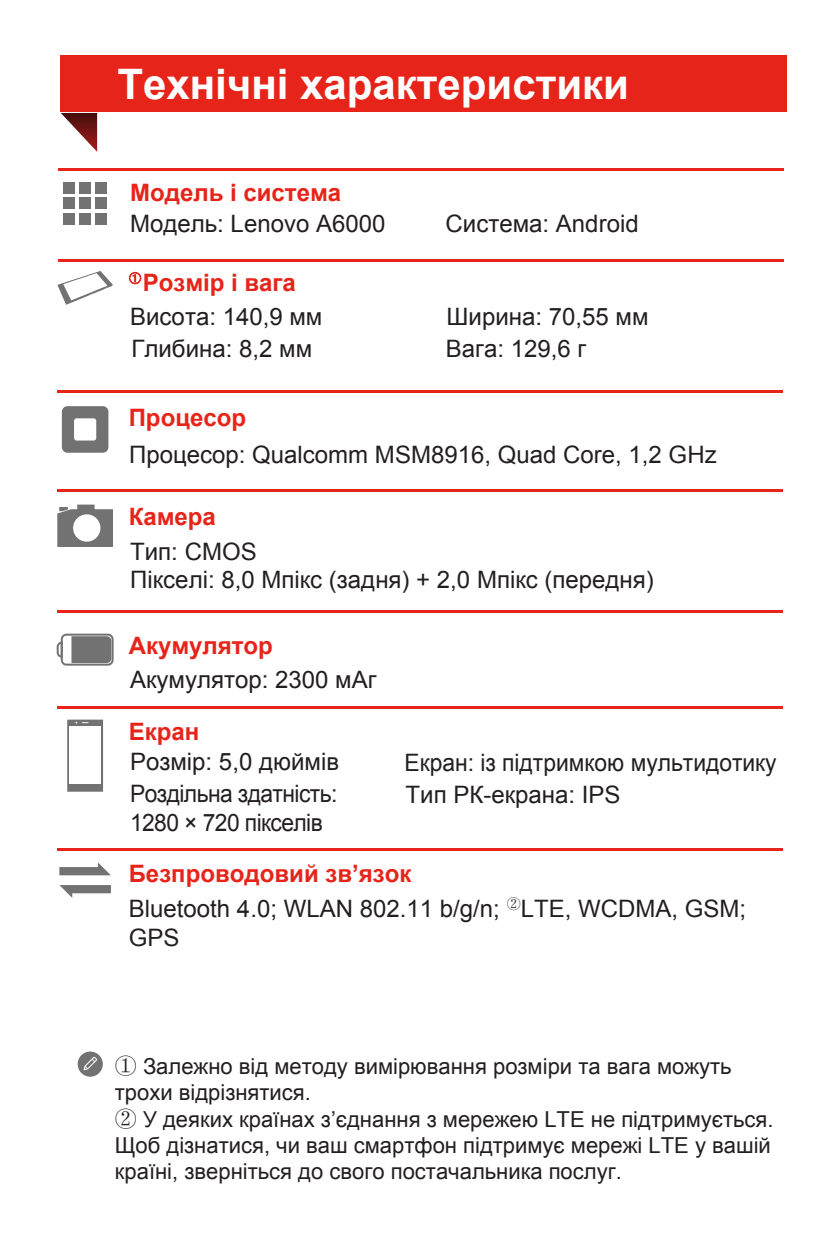
<style>
.page{position:relative;width:839px;height:1247px;background:#fff}
.page>*{position:absolute;margin:0;border:0;box-sizing:border-box;transform-origin:0 0}
.t1{font:700 42px "Arial";color:#fff}
.t2{font:24px/28px "Arial";color:#231f20}
.t3{font:700 24px "Arial";color:#e72419}
.t4{font:24px/28.8px "Arial";letter-spacing:-.025em;color:#231f20;scale:.95 1}
.t5{font:24px "Arial";color:#231f20;scale:.95 1}
.t6{font:22px/26.4px "Arial";color:#231f20}
.s1{font-family:"Adobe Song Std";font-weight:300}
</style>
<div class="page">
<hr style="left:58px;top:168px;width:725px;height:2px;background:#e72419">
<div style="left:64px;top:183px;width:11px;height:11px;background:#717271"></div>
<div style="left:80px;top:183px;width:11px;height:11px;background:#717271"></div>
<div style="left:95px;top:183px;width:11px;height:11px;background:#717271"></div>
<div style="left:64px;top:198px;width:11px;height:11px;background:#717271"></div>
<div style="left:80px;top:198px;width:11px;height:11px;background:#717271"></div>
<div style="left:95px;top:198px;width:11px;height:11px;background:#717271"></div>
<div style="left:64px;top:213px;width:11px;height:11px;background:#717271"></div>
<div style="left:80px;top:213px;width:11px;height:11px;background:#717271"></div>
<div style="left:95px;top:213px;width:11px;height:11px;background:#717271"></div>
<div style="left:78px;top:1051px;width:25px;height:25px;background:#717271;border-radius:50%"></div>
<svg style="left:83px;top:1056px;width:14px;height:14px"></svg>
<hr style="left:57px;top:706px;width:725px;height:2px;background:#e72419">
<div style="left:67px;top:719px;width:36px;height:72px;background:#717271"></div>
<div style="left:69px;top:726px;width:32px;height:57px;background:#fff"></div>
<hr style="left:57px;top:611px;width:725px;height:2px;background:#e72419">
<svg style="left:57px;top:633px;width:57px;height:32px"></svg>
<hr style="left:57px;top:390px;width:725px;height:2px;background:#e72419">
<div style="left:62px;top:406px;width:46px;height:47px;background:#717271;border-radius:6px"></div>
<div style="left:74px;top:418px;width:22px;height:22px;background:#fff;border-radius:3px"></div>
<hr style="left:58px;top:259px;width:725px;height:2px;background:#e72419">
<svg style="left:57px;top:271px;width:56px;height:34px"></svg>
<hr style="left:57px;top:490px;width:725px;height:2px;background:#e72419">
<svg style="left:57px;top:504px;width:56px;height:43px"></svg>
<hr style="left:57px;top:849px;width:725px;height:2px;background:#e72419">
<svg style="left:59px;top:862px;width:52px;height:13px"></svg>
<svg style="left:59px;top:885px;width:52px;height:13px"></svg>
<svg style="left:61px;top:113px;width:36px;height:39px"></svg>
<div style="left:60px;top:55px;width:726px;height:57px;background:#e72419"></div>
<svg style="left:128px;top:271px;width:14px;height:14px"></svg>
<h1 class="t1" style="left:117px;top:56px;width:513px">Технічні характеристики</h1>
<p class="t3" style="left:130px;top:176px;width:212px">Модель і система</p>
<p class="t2" style="left:130px;top:209px;width:257px">Модель: Lenovo A6000</p>
<p class="t2" style="left:445px;top:209px;width:194px">Система: Android</p>
<p class="t3" style="left:143px;top:267px;width:155px">Розмір і вага</p>
<p class="t2" style="left:130px;top:302px;width:194px">Висота: 140,9 мм</p>
<p class="t2" style="left:446px;top:302px;width:203px">Ширина: 70,55 мм</p>
<p class="t2" style="left:131px;top:334px;width:182px">Глибина: 8,2 мм</p>
<p class="t2" style="left:446px;top:335px;width:142px">Вага: 129,6 г</p>
<p class="t3" style="left:129px;top:402px;width:119px">Процесор</p>
<p class="t2" style="left:129px;top:441px;width:589px">Процесор: Qualcomm MSM8916, Quad Core, 1,2 GHz</p>
<p class="t3" style="left:129px;top:500px;width:89px">Камера</p>
<p class="t2" style="left:130px;top:538px;width:525px">Тип: CMOS<br>Пікселі: 8,0 Мпікс (задня) + 2,0 Мпікс (передня)</p>
<p class="t3" style="left:129px;top:629px;width:146px">Акумулятор</p>
<p class="t2" style="left:130px;top:665px;width:248px">Акумулятор: 2300 мАг</p>
<p class="t3" style="left:129px;top:715px;width:72px">Екран</p>
<p class="t2" style="left:130px;top:748px;width:210px">Розмір: 5,0 дюймів</p>
<p class="t5" style="left:404px;top:746px;width:393px">Екран: із підтримкою мультидотику</p>
<p class="t4" style="left:130px;top:779px;width:220px">Роздільна здатність:<br>1280 × 720 пікселів</p>
<p class="t2" style="left:405px;top:780px;width:216px">Тип РК-екрана: IPS</p>
<p class="t3" style="left:129px;top:858px;width:284px">Безпроводовий зв’язок</p>
<p class="t2" style="left:129px;top:894px;width:618px">Bluetooth 4.0; WLAN 802.11 b/g/n; <sup>②</sup>LTE, WCDMA, GSM;<br>GPS</p>
<p class="t6" style="left:115px;top:1053px;width:660px"><span class="s1">①</span> Залежно від методу вимірювання розміри та вага можуть трохи відрізнятися.<br><span class="s1">②</span> У деяких країнах з’єднання з мережею LTE не підтримується.<br>Щоб дізнатися, чи ваш смартфон підтримує мережі LTE у вашій країні, зверніться до свого постачальника послуг.</p>
</div>
